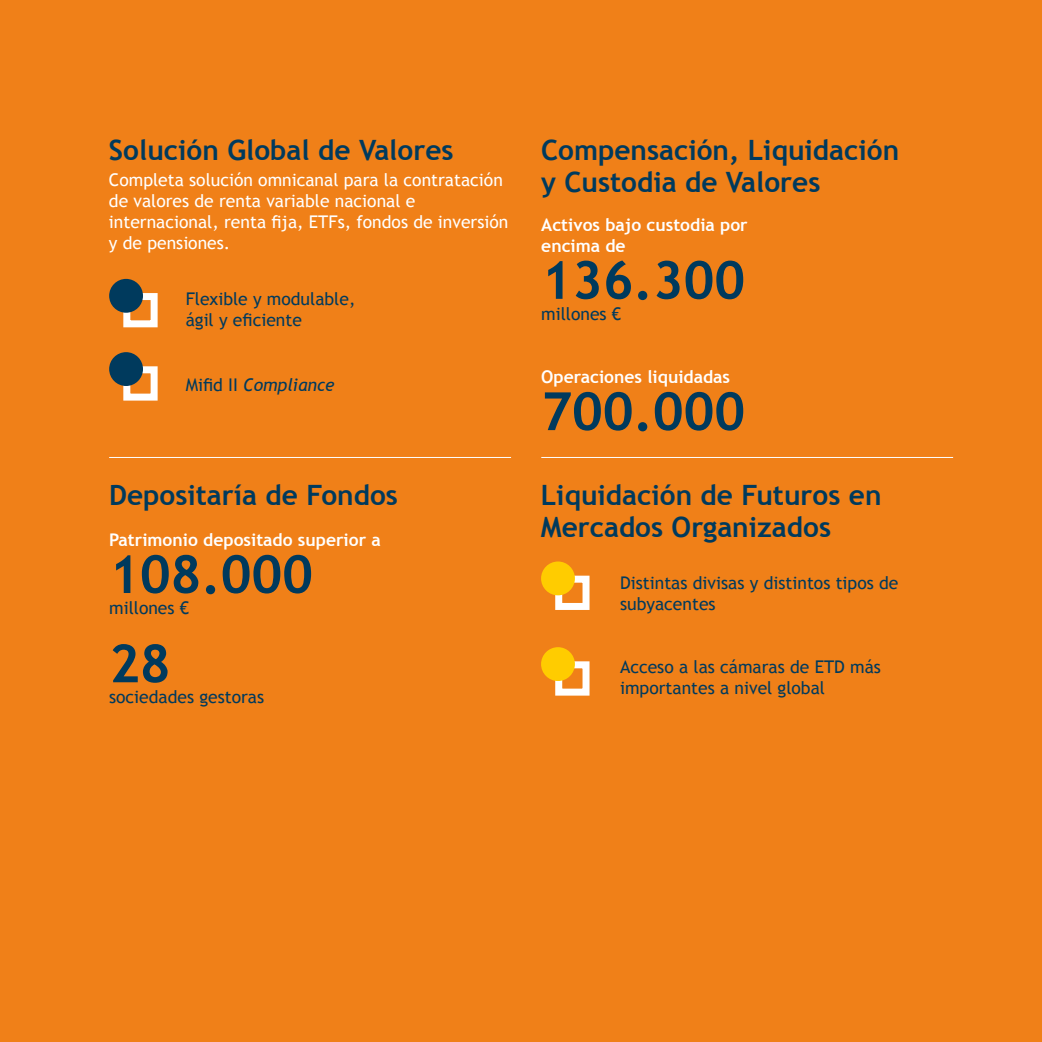
<style>
.page{position:relative;width:1042px;height:1042px;background:#f08018}
.page>*{position:absolute;margin:0;border:0;box-sizing:border-box;transform-origin:0 0}
.t1{font:700 52.5px "Trebuchet MS";color:#003a5d}
.t2{font:700 28px/31.5px "Trebuchet MS";color:#003a5d}
.t3{font:17.5px/21px "Trebuchet MS";color:#003a5d}
.t4{font:17.5px/21px "Trebuchet MS";color:#fff}
.t5{font:700 17.5px/21px "Trebuchet MS";color:#fff}
.t6{font:italic 17.5px "Trebuchet MS";color:#003a5d}
.s1{font-style:normal}
</style>
<div class="page">
<div style="left:123px;top:293px;width:35px;height:34px;border:7px solid #fff"></div>
<div style="left:109px;top:279px;width:34px;height:34px;background:#003a5d;border-radius:50%"></div>
<div style="left:123px;top:366px;width:35px;height:35px;border:7px solid #fff"></div>
<div style="left:109px;top:352px;width:34px;height:34px;background:#003a5d;border-radius:50%"></div>
<div style="left:555px;top:576px;width:34px;height:34px;border:7px solid #fff"></div>
<div style="left:541px;top:561px;width:34px;height:34px;background:#fc0;border-radius:50%"></div>
<div style="left:555px;top:661px;width:34px;height:34px;border:7px solid #fff"></div>
<div style="left:541px;top:647px;width:34px;height:34px;background:#fc0;border-radius:50%"></div>
<hr style="left:109px;top:457px;width:402px;height:1px;background:#fff">
<hr style="left:541px;top:457px;width:412px;height:1px;background:#fff">
<h2 class="t2" style="left:109px;top:134px;width:346px">Solución Global de Valores</h2>
<p class="t4" style="left:109px;top:170px;width:401px">Completa solución omnicanal para la contratación de valores de renta variable nacional e internacional, renta fija, ETFs, fondos de inversión y de pensiones.</p>
<p class="t3" style="left:186px;top:289px;width:171px">Flexible y modulable, ágil y eficiente</p>
<p class="t6" style="left:186px;top:374px;width:150px"><span class="s1">Mifid II</span> Compliance</p>
<h2 class="t2" style="left:541px;top:135px;width:360px">Compensación, Liquidación y Custodia de Valores</h2>
<p class="t5" style="left:541px;top:214px;width:208px">Activos bajo custodia por encima de</p>
<h1 class="t1" style="left:541px;top:247px;width:205px">136.300</h1>
<p class="t3" style="left:541px;top:303px;width:81px">millones €</p>
<p class="t5" style="left:541px;top:366px;width:190px">Operaciones liquidadas</p>
<h1 class="t1" style="left:541px;top:379px;width:205px">700.000</h1>
<h2 class="t2" style="left:109px;top:479px;width:290px">Depositaría de Fondos</h2>
<h2 class="t2" style="left:541px;top:479px;width:342px">Liquidación de Futuros en<br>Mercados Organizados</h2>
<p class="t5" style="left:109px;top:529px;width:273px">Patrimonio depositado superior a</p>
<h1 class="t1" style="left:109px;top:541px;width:205px">108.000</h1>
<p class="t3" style="left:109px;top:597px;width:81px">millones €</p>
<h1 class="t1" style="left:109px;top:631px;width:63px">28</h1>
<p class="t3" style="left:109px;top:687px;width:157px">sociedades gestoras</p>
<p class="t3" style="left:620px;top:572px;width:280px">Distintas divisas y distintos tipos de subyacentes</p>
<p class="t3" style="left:620px;top:657px;width:262px">Acceso a las cámaras de ETD más importantes a nivel global</p>
</div>
